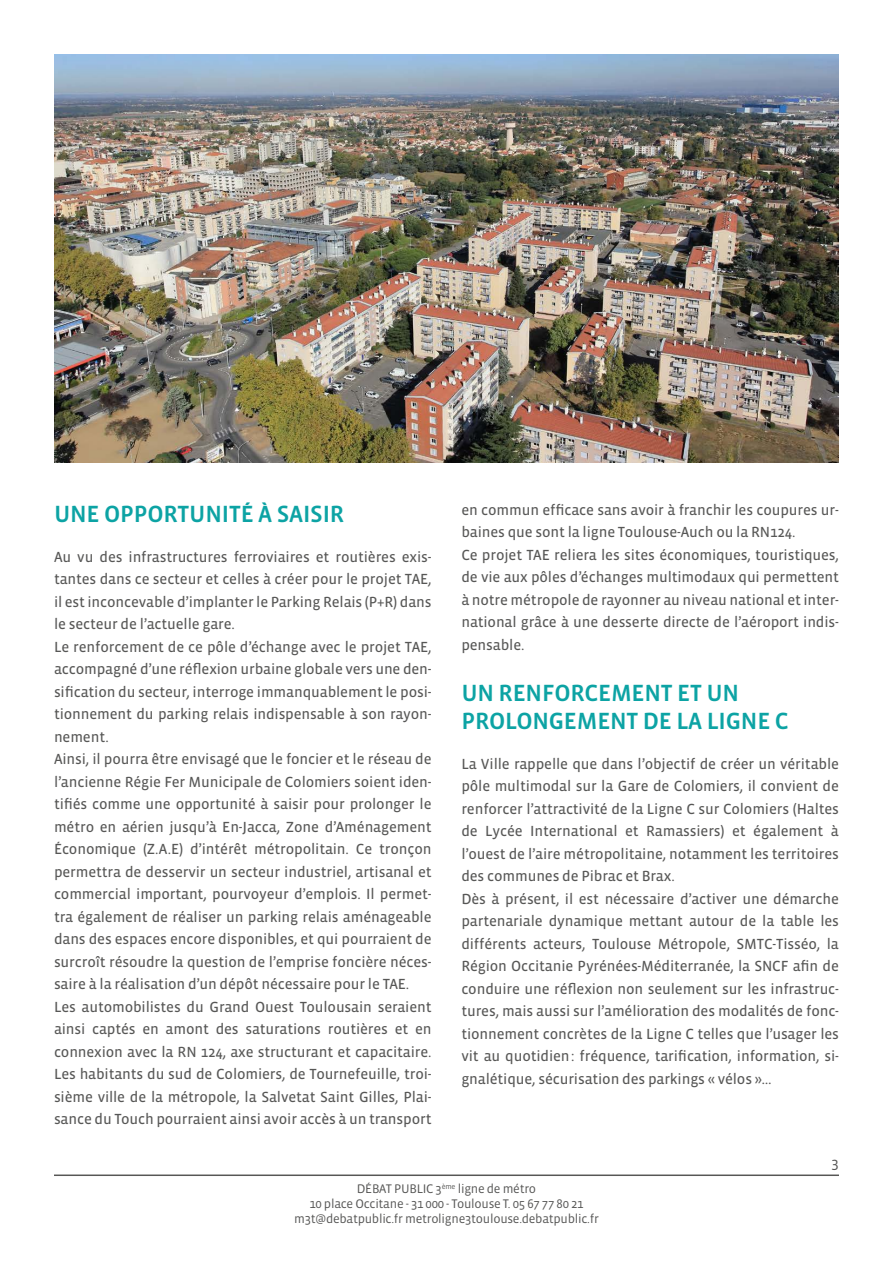
<style>
.page{position:relative;width:893px;height:1263px;background:#fff}
.page>*{position:absolute;margin:0;border:0;box-sizing:border-box;transform-origin:0 0}
.t1{font:500 24px/28.5px "Vista Sans OT";letter-spacing:-.01em;color:#0ca3a4}
.t2{font:15px/22.5px "Vista Sans OT";letter-spacing:-.01em;color:#575756}
.t3{font:15px "Vista Sans OT";color:#575756}
.t4{font:12.75px/15px "Vista Sans OT";letter-spacing:-.02em;color:#575756;text-align:center}
</style>
<div class="page">
<hr style="left:54px;top:1174px;width:785px;height:2px;background:#575756">
<img style="left:54px;top:54px;width:785px;height:409px">
<h1 class="t1" style="left:54px;top:500px;width:292px">UNE OPPORTUNITÉ À SAISIR</h1>
<p class="t2" style="left:54px;top:546px;width:379px">Au vu des infrastructures ferroviaires et routières exis&shy;tantes dans ce secteur et celles à créer pour le projet TAE, il est inconcevable d’implanter le Parking Relais (P+R) dans le secteur de l’actuelle gare.<br>Le renforcement de ce pôle d’échange avec le projet TAE, accompagné d’une réflexion urbaine globale vers une den&shy;sification du secteur, interroge immanquablement le posi&shy;tionnement du parking relais indispensable à son rayon&shy;nement.<br>Ainsi, il pourra être envisagé que le foncier et le réseau de l’ancienne Régie Fer Municipale de Colomiers soient iden&shy;tifiés comme une opportunité à saisir pour prolonger le métro en aérien jusqu’à En-Jacca, Zone d’Aménagement Économique (Z.A.E) d’intérêt métropolitain. Ce tronçon permettra de desservir un secteur industriel, artisanal et commercial important, pourvoyeur d’emplois. Il permet&shy;tra également de réaliser un parking relais aménageable dans des espaces encore disponibles, et qui pourraient de surcroît résoudre la question de l’emprise foncière néces&shy;saire à la réalisation d’un dépôt nécessaire pour le TAE.<br>Les automobilistes du Grand Ouest Toulousain seraient ainsi captés en amont des saturations routières et en connexion avec la RN 124, axe structurant et capacitaire.<br>Les habitants du sud de Colomiers, de Tournefeuille, troi&shy;sième ville de la métropole, la Salvetat Saint Gilles, Plai&shy;sance du Touch pourraient ainsi avoir accès à un transport</p>
<p class="t2" style="left:461px;top:498px;width:379px">en commun efficace sans avoir à franchir les coupures ur&shy;baines que sont la ligne Toulouse-Auch ou la RN124.<br>Ce projet TAE reliera les sites économiques, touristiques, de vie aux pôles d’échanges multimodaux qui permettent à notre métropole de rayonner au niveau national et inter&shy;national grâce à une desserte directe de l’aéroport indis&shy;pensable.</p>
<h1 class="t1" style="left:461px;top:679px;width:329px">UN RENFORCEMENT ET UN<br>PROLONGEMENT DE LA LIGNE C</h1>
<p class="t2" style="left:461px;top:752px;width:379px">La Ville rappelle que dans l’objectif de créer un véritable pôle multimodal sur la Gare de Colomiers, il convient de renforcer l’attractivité de la Ligne C sur Colomiers (Haltes de Lycée International et Ramassiers) et également à l’ouest de l’aire métropolitaine, notamment les territoires des communes de Pibrac et Brax.<br>Dès à présent, il est nécessaire d’activer une démarche partenariale dynamique mettant autour de la table les différents acteurs, Toulouse Métropole, SMTC-Tisséo, la Région Occitanie Pyrénées-Méditerranée, la SNCF afin de conduire une réflexion non seulement sur les infrastruc&shy;tures, mais aussi sur l’amélioration des modalités de fonc&shy;tionnement concrètes de la Ligne C telles que l’usager les vit au quotidien: fréquence, tarification, information, si&shy;gnalétique, sécurisation des parkings « vélos »…</p>
<p class="t3" style="left:831px;top:1155px;width:9px">3</p>
<p class="t4" style="left:294px;top:1181px;width:306px">DÉBAT PUBLIC 3<sup>ème</sup> ligne de métro<br>10 place Occitane - 31 000 - Toulouse T. 05 67 77 80 21 m3t@debatpublic.fr metroligne3toulouse.debatpublic.fr</p>
</div>
